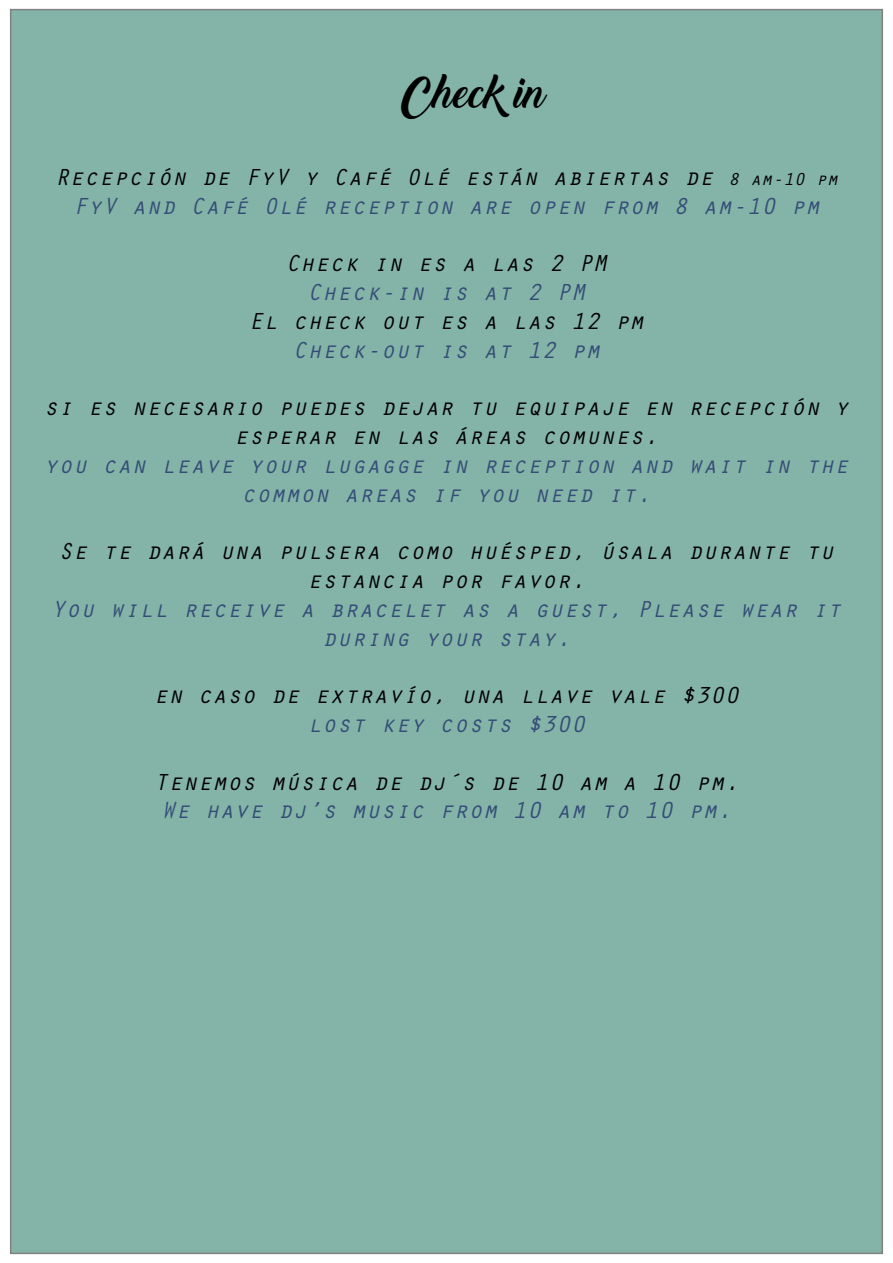
<style>
.page{position:relative;width:893px;height:1263px;background:#fff}
.page>*{position:absolute;margin:0;border:0;box-sizing:border-box;transform-origin:0 0}
.t1{font:42px "Backto Black Demo";color:#000}
.t2{font:italic 24px/28.8px "Orator Std";letter-spacing:.01em;color:#344d77;text-align:center}
.t3{font:italic 24px/28.8px "Orator Std";letter-spacing:.01em;color:#000;text-align:center}
.s1{color:#000}
.s2{font-size:18px;color:#000}
</style>
<div class="page">
<div style="left:11px;top:10px;width:871px;height:1243px;background:#84b4a8"></div>
<h1 class="t1" style="left:402px;top:69px;width:145px">Check in</h1>
<p class="t2" style="left:55px;top:161px;width:785px"><span class="s1">Recepción de FyV y Café Olé están abiertas de</span> <span class="s2">8 am-10 pm<br></span>FyV and Café Olé reception are open from 8 am-10 pm</p>
<p class="t3" style="left:286px;top:248px;width:323px">Check in es a las 2 PM</p>
<p class="t2" style="left:308px;top:276px;width:279px">Check-in is at 2 PM</p>
<p class="t3" style="left:249px;top:305px;width:397px">El check out es a las 12 pm</p>
<p class="t2" style="left:293px;top:334px;width:309px">Check-out is at 12 pm</p>
<p class="t3" style="left:44px;top:392px;width:806px">si es necesario puedes dejar tu equipaje en recepción y esperar en las áreas comunes.</p>
<p class="t2" style="left:44px;top:449px;width:806px">you can leave your lugagge in reception and wait in the common areas if you need it.</p>
<p class="t3" style="left:59px;top:536px;width:777px">Se te dará una pulsera como huésped, úsala durante tu estancia por favor.</p>
<p class="t2" style="left:51px;top:593px;width:792px">You will receive a bracelet as a guest, Please wear it during your stay.</p>
<p class="t3" style="left:154px;top:680px;width:587px">en caso de extravío, una llave vale $300</p>
<p class="t2" style="left:308px;top:708px;width:279px">lost key costs $300</p>
<p class="t3" style="left:154px;top:766px;width:587px">Tenemos música de dj´s de 10 am a 10 pm.</p>
<p class="t2" style="left:161px;top:795px;width:572px">We have dj’s music from 10 am to 10 pm.</p>
</div>
